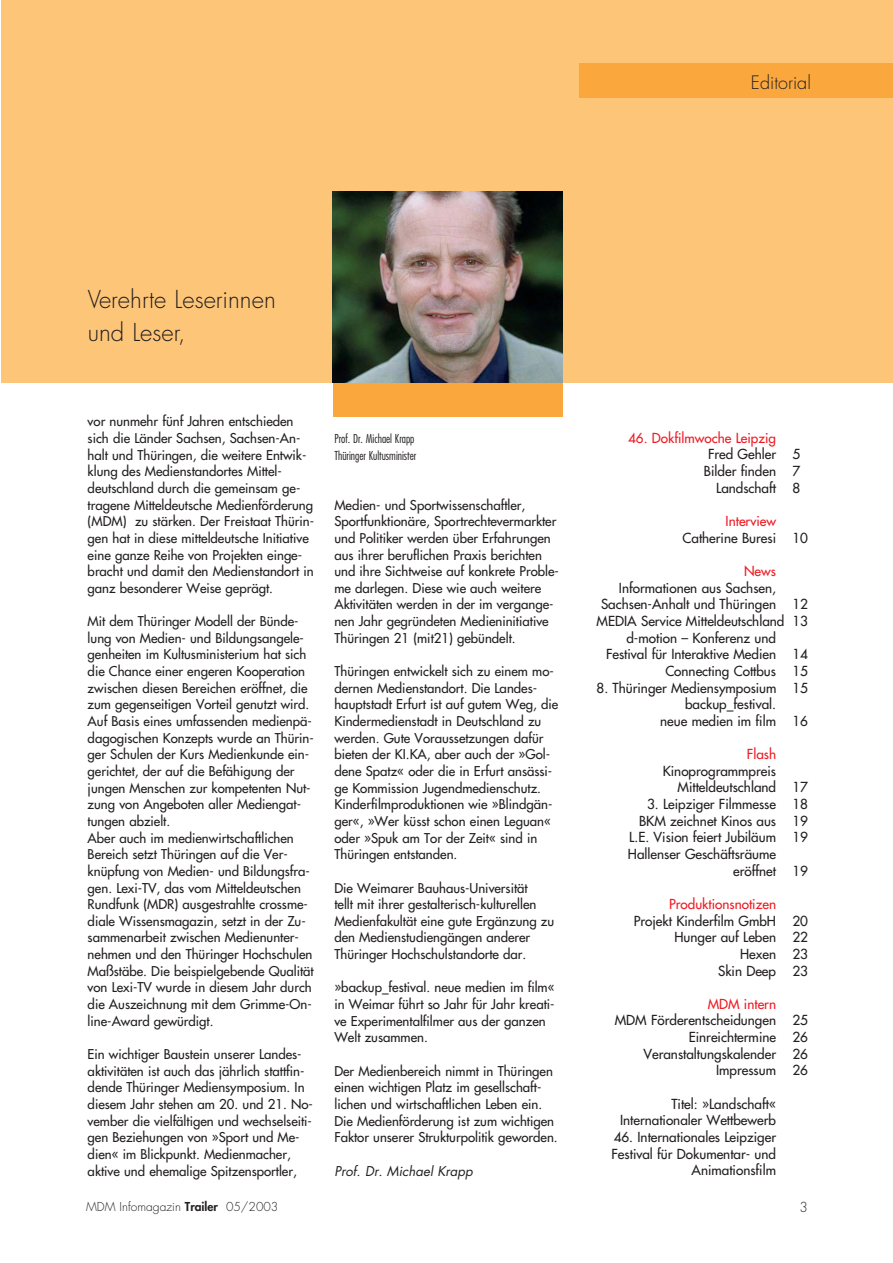
<style>
.page{position:relative;width:893px;height:1263px;background:#fff}
.page>*{position:absolute;margin:0;border:0;box-sizing:border-box;transform-origin:0 0}
.t1{font:300 24px/33px "Futura";color:#231f1f}
.t2{font:300 18px "Futura";color:#231f1f}
.t3{font:13.5px/16.6px "Futura";color:#231f1f;text-align:right}
.t4{font:13.5px "Futura";color:#ee1c24}
.t5{font:300 13.5px "Futura";color:#231f1f}
.t6{font:13.2px/16.6px "Futura";color:#231f1f}
.t7{font:italic 13.2px "Futura";color:#231f1f}
.t8{font:300 condensed 12px/16.6px "Futura";color:#231f1f}
.t9{font:300 12px "Futura";color:#231f1f}
.s1{font-weight:800}
</style>
<div class="page">
<div style="left:333px;top:383px;width:229px;height:34px;background:#faa73e"></div>
<div style="left:1px;top:0;width:891px;height:383px;background:#fdc578"></div>
<div style="left:579px;top:64px;width:313px;height:34px;background:#faa73e"></div>
<img style="left:333px;top:191px;width:229px;height:192px">
<h2 class="t2" style="left:751px;top:74px;width:61px">Editorial</h2>
<h1 class="t1" style="left:88px;top:285px;width:189px">Verehrte Leserinnen und Leser,</h1>
<p class="t6" style="left:88px;top:414px;width:228px">vor nunmehr fünf Jahren entschieden sich die Länder Sachsen, Sachsen-An&shy;halt und Thüringen, die weitere Entwik&shy;klung des Medienstandortes Mittel&shy;deutschland durch die gemeinsam ge&shy;tragene Mitteldeutsche Medienförderung (MDM) zu stärken. Der Freistaat Thürin&shy;gen hat in diese mitteldeutsche Initiative eine ganze Reihe von Projekten einge&shy;bracht und damit den Medienstandort in ganz besonderer Weise geprägt.</p>
<p class="t6" style="left:88px;top:614px;width:228px">Mit dem Thüringer Modell der Bünde&shy;lung von Medien- und Bildungsangele&shy;genheiten im Kultusministerium hat sich die Chance einer engeren Kooperation zwischen diesen Bereichen eröffnet, die zum gegenseitigen Vorteil genutzt wird.<br>Auf Basis eines umfassenden medienpä&shy;dagogischen Konzepts wurde an Thürin&shy;ger Schulen der Kurs Medienkunde ein&shy;gerichtet, der auf die Befähigung der jungen Menschen zur kompetenten Nut&shy;zung von Angeboten aller Mediengat&shy;tungen abzielt.<br>Aber auch im medienwirtschaftlichen Bereich setzt Thüringen auf die Ver&shy;knüpfung von Medien- und Bildungsfra&shy;gen. Lexi-TV, das vom Mitteldeutschen Rundfunk (MDR) ausgestrahlte crossme&shy;diale Wissensmagazin, setzt in der Zu&shy;sammenarbeit zwischen Medienunter&shy;nehmen und den Thüringer Hochschulen Maßstäbe. Die beispielgebende Qualität von Lexi-TV wurde in diesem Jahr durch die Auszeichnung mit dem Grimme-On&shy;line-Award gewürdigt.</p>
<p class="t6" style="left:88px;top:1047px;width:227px">Ein wichtiger Baustein unserer Landes&shy;aktivitäten ist auch das jährlich stattfin&shy;dende Thüringer Mediensymposium. In diesem Jahr stehen am 20. und 21. No&shy;vember die vielfältigen und wechselseiti&shy;gen Beziehungen von »Sport und Me&shy;dien« im Blickpunkt. Medienmacher, aktive und ehemalige Spitzensportler,</p>
<p class="t8" style="left:334px;top:431px;width:83px">Prof. Dr. Michael Krapp<br>Thüringer Kultusminister</p>
<p class="t6" style="left:334px;top:497px;width:226px">Medien- und Sportwissenschaftler, Sportfunktionäre, Sportrechtevermarkter und Politiker werden über Erfahrungen aus ihrer beruflichen Praxis berichten und ihre Sichtweise auf konkrete Proble&shy;me darlegen. Diese wie auch weitere Aktivitäten werden in der im vergange&shy;nen Jahr gegründeten Medieninitiative Thüringen 21 (mit21) gebündelt.</p>
<p class="t6" style="left:334px;top:664px;width:225px">Thüringen entwickelt sich zu einem mo&shy;dernen Medienstandort. Die Landes&shy;hauptstadt Erfurt ist auf gutem Weg, die Kindermedienstadt in Deutschland zu werden. Gute Voraussetzungen dafür bieten der KI.KA, aber auch der »Gol&shy;dene Spatz« oder die in Erfurt ansässi&shy;ge Kommission Jugendmedienschutz.<br>Kinderfilmproduktionen wie »Blindgän&shy;ger«, »Wer küsst schon einen Leguan« oder »Spuk am Tor der Zeit« sind in Thüringen entstanden.</p>
<p class="t6" style="left:334px;top:880px;width:221px">Die Weimarer Bauhaus-Universität<br>tellt mit ihrer gestalterisch-kulturellen Medienfakultät eine gute Ergänzung zu den Medienstudiengängen anderer Thüringer Hochschulstandorte dar.</p>
<p class="t6" style="left:334px;top:980px;width:222px">»backup_festival. neue medien im film« in Weimar führt so Jahr für Jahr kreati&shy;ve Experimentalfilmer aus der ganzen Welt zusammen.</p>
<p class="t6" style="left:334px;top:1063px;width:225px">Der Medienbereich nimmt in Thüringen einen wichtigen Platz im gesellschaft&shy;lichen und wirtschaftlichen Leben ein.<br>Die Medienförderung ist zum wichtigen Faktor unserer Strukturpolitik geworden.</p>
<p class="t7" style="left:334px;top:1165px;width:140px">Prof. Dr. Michael Krapp</p>
<p class="t4" style="left:628px;top:431px;width:149px">46. Dokfilmwoche Leipzig</p>
<p class="t3" style="left:704px;top:447px;width:98px">Fred Gehler 5<br>Bilder finden 7<br>Landschaft 8</p>
<p class="t4" style="left:725px;top:514px;width:52px">Interview</p>
<p class="t3" style="left:682px;top:530px;width:127px">Catherine Buresi 10</p>
<p class="t4" style="left:744px;top:564px;width:34px">News</p>
<p class="t3" style="left:619px;top:580px;width:159px">Informationen aus Sachsen,</p>
<p class="t3" style="left:601px;top:597px;width:208px">Sachsen-Anhalt und Thüringen 12</p>
<p class="t3" style="left:596px;top:614px;width:213px">MEDIA Service Mitteldeutschland 13</p>
<p class="t3" style="left:626px;top:630px;width:151px">d-motion – Konferenz und</p>
<p class="t3" style="left:606px;top:647px;width:203px">Festival für Interaktive Medien 14</p>
<p class="t3" style="left:665px;top:663px;width:144px">Connecting Cottbus 15</p>
<p class="t3" style="left:596px;top:680px;width:213px">8. Thüringer Mediensymposium 15</p>
<p class="t3" style="left:685px;top:697px;width:92px">backup_festival.</p>
<p class="t3" style="left:660px;top:713px;width:149px">neue medien im film 16</p>
<p class="t4" style="left:747px;top:747px;width:31px">Flash</p>
<p class="t3" style="left:677px;top:763px;width:132px;text-align:left;text-indent:-15px">Kinoprogrammpreis<br>Mitteldeutschland 17</p>
<p class="t3" style="left:647px;top:797px;width:162px">3. Leipziger Filmmesse 18</p>
<p class="t3" style="left:639px;top:813px;width:170px">BKM zeichnet Kinos aus 19</p>
<p class="t3" style="left:629px;top:830px;width:180px">L.E. Vision feiert Jubiläum 19</p>
<p class="t3" style="left:628px;top:847px;width:150px">Hallenser Geschäftsräume</p>
<p class="t3" style="left:733px;top:863px;width:76px">eröffnet 19</p>
<p class="t4" style="left:669px;top:897px;width:108px">Produktionsnotizen</p>
<p class="t3" style="left:633px;top:913px;width:176px">Projekt Kinderfilm GmbH 20<br>Hunger auf Leben 22<br>Hexen 23<br>Skin Deep 23</p>
<p class="t4" style="left:707px;top:997px;width:70px">MDM intern</p>
<p class="t3" style="left:614px;top:1013px;width:195px">MDM Förderentscheidungen 25<br>Einreichtermine 26<br>Veranstaltungskalender 26<br>Impressum 26</p>
<p class="t3" style="left:620px;top:1096px;width:157px">Titel: »Landschaft«<br>Internationaler Wettbewerb</p>
<p class="t3" style="left:611px;top:1130px;width:166px">46. Internationales Leipziger<br>Festival für Dokumentar- und<br>Animationsfilm</p>
<p class="t9" style="left:86px;top:1201px;width:194px">MDM Infomagazin <span class="s1">Trailer</span> 05/2003</p>
<p class="t5" style="left:799px;top:1201px;width:10px">3</p>
</div>
